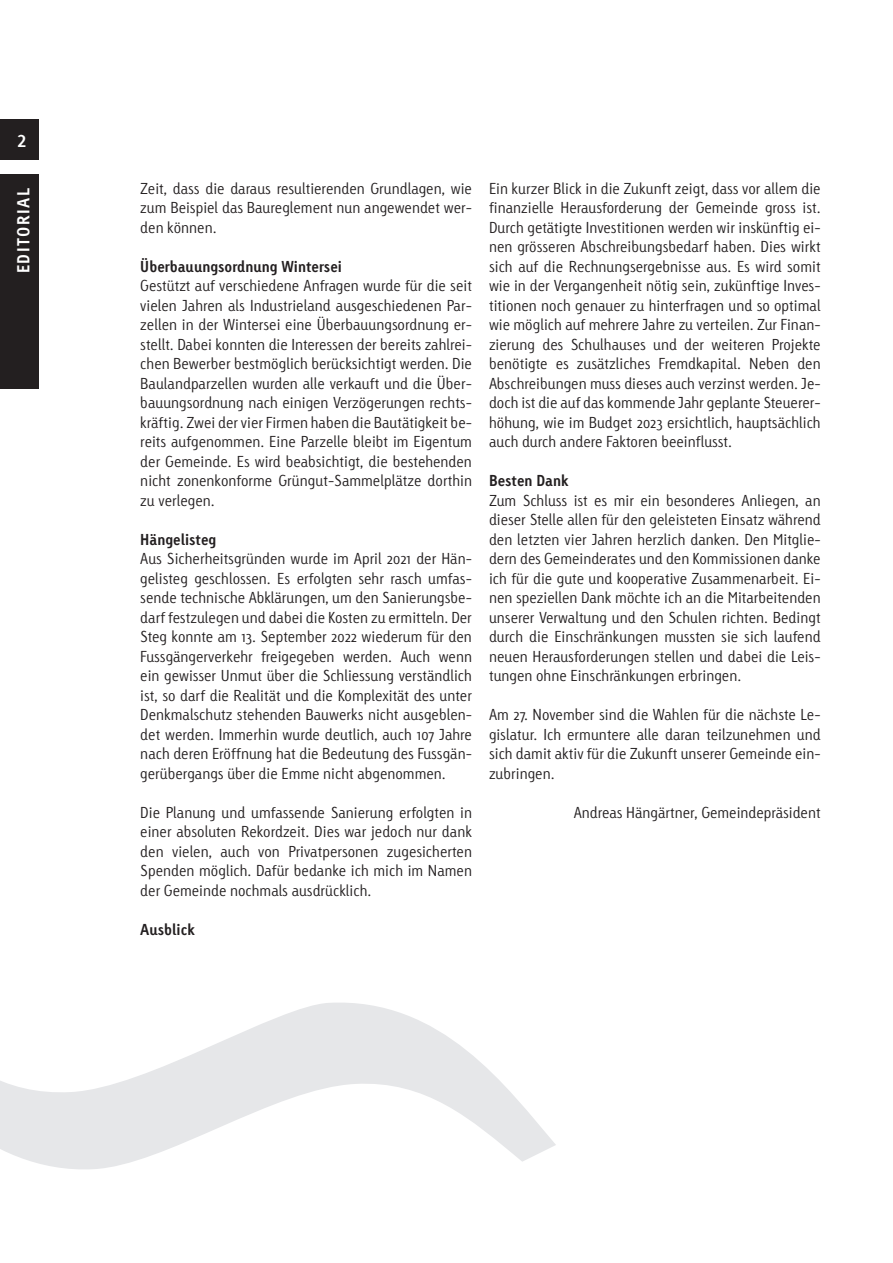
<style>
.page{position:relative;width:893px;height:1263px;background:#fff}
.page>*{position:absolute;margin:0;border:0;box-sizing:border-box;transform-origin:0 0}
.t1{font:22.5px "Linotype Tetria";color:#fff}
.t2{font:700 16.5px "Linotype Tetria";letter-spacing:.085em;color:#fff}
.t3{font:300 15px/19.5px "Linotype Tetria";color:#231f20;text-align:justify}
.t4{font:700 15px "Linotype Tetria";color:#231f20}
</style>
<div class="page">
<div style="left:0;top:119px;width:39px;height:40px;background:#231f20"></div>
<div style="left:0;top:174px;width:39px;height:215px;background:#231f20"></div>
<svg style="left:0;top:1003px;width:556px;height:167px"></svg>
<h1 class="t1" style="left:17px;top:125px;width:11px">2</h1>
<p class="t2" style="left:13px;top:273px;width:87px;rotate:-90deg">EDITORIAL</p>
<p class="t3" style="left:140px;top:179px;width:333px">Zeit, dass die daraus resultierenden Grundlagen, wie zum Beispiel das Baureglement nun angewendet wer&shy;den können.</p>
<p class="t4" style="left:140px;top:257px;width:203px">Überbauungsordnung Wintersei</p>
<p class="t3" style="left:140px;top:276px;width:333px">Gestützt auf verschiedene Anfragen wurde für die seit vielen Jahren als Industrieland ausgeschiedenen Par&shy;zellen in der Wintersei eine Überbauungsordnung er&shy;stellt. Dabei konnten die Interessen der bereits zahlrei&shy;chen Bewerber bestmöglich berücksichtigt werden. Die Baulandparzellen wurden alle verkauft und die Über&shy;bauungsordnung nach einigen Verzögerungen rechts&shy;kräftig. Zwei der vier Firmen haben die Bautätigkeit be&shy;reits aufgenommen. Eine Parzelle bleibt im Eigentum der Gemeinde. Es wird beabsichtigt, die bestehenden nicht zonenkonforme Grüngut-Sammelplätze dorthin zu verlegen.</p>
<p class="t4" style="left:140px;top:530px;width:78px">Hängelisteg</p>
<p class="t3" style="left:140px;top:549px;width:333px">Aus Sicherheitsgründen wurde im April 2021 der Hän&shy;gelisteg geschlossen. Es erfolgten sehr rasch umfas&shy;sende technische Abklärungen, um den Sanierungsbe&shy;darf festzulegen und dabei die Kosten zu ermitteln. Der Steg konnte am 13. September 2022 wiederum für den Fussgängerverkehr freigegeben werden. Auch wenn ein gewisser Unmut über die Schliessung verständlich ist, so darf die Realität und die Komplexität des unter Denkmalschutz stehenden Bauwerks nicht ausgeblen&shy;det werden. Immerhin wurde deutlich, auch 107 Jahre nach deren Eröffnung hat die Bedeutung des Fussgän&shy;gerübergangs über die Emme nicht abgenommen.</p>
<p class="t3" style="left:140px;top:803px;width:333px">Die Planung und umfassende Sanierung erfolgten in einer absoluten Rekordzeit. Dies war jedoch nur dank den vielen, auch von Privatpersonen zugesicherten Spenden möglich. Dafür bedanke ich mich im Namen der Gemeinde nochmals ausdrücklich.</p>
<p class="t4" style="left:140px;top:920px;width:56px">Ausblick</p>
<p class="t3" style="left:489px;top:179px;width:333px">Ein kurzer Blick in die Zukunft zeigt, dass vor allem die finanzielle Herausforderung der Gemeinde gross ist.<br>Durch getätigte Investitionen werden wir inskünftig ei&shy;nen grösseren Abschreibungsbedarf haben. Dies wirkt sich auf die Rechnungsergebnisse aus. Es wird somit wie in der Vergangenheit nötig sein, zukünftige Inves&shy;titionen noch genauer zu hinterfragen und so optimal wie möglich auf mehrere Jahre zu verteilen. Zur Finan&shy;zierung des Schulhauses und der weiteren Projekte benötigte es zusätzliches Fremdkapital. Neben den Abschreibungen muss dieses auch verzinst werden. Je&shy;doch ist die auf das kommende Jahr geplante Steuerer&shy;höhung, wie im Budget 2023 ersichtlich, hauptsächlich auch durch andere Faktoren beeinflusst.</p>
<p class="t4" style="left:489px;top:471px;width:81px">Besten Dank</p>
<p class="t3" style="left:489px;top:491px;width:333px">Zum Schluss ist es mir ein besonderes Anliegen, an dieser Stelle allen für den geleisteten Einsatz während den letzten vier Jahren herzlich danken. Den Mitglie&shy;dern des Gemeinderates und den Kommissionen danke ich für die gute und kooperative Zusammenarbeit. Ei&shy;nen speziellen Dank möchte ich an die Mitarbeitenden unserer Verwaltung und den Schulen richten. Bedingt durch die Einschränkungen mussten sie sich laufend neuen Herausforderungen stellen und dabei die Leis&shy;tungen ohne Einschränkungen erbringen.</p>
<p class="t3" style="left:489px;top:705px;width:333px">Am 27. November sind die Wahlen für die nächste Le&shy;gislatur. Ich ermuntere alle daran teilzunehmen und sich damit aktiv für die Zukunft unserer Gemeinde ein&shy;zubringen.</p>
<p class="t3" style="left:574px;top:803px;width:248px">Andreas Hängärtner, Gemeindepräsident</p>
</div>
